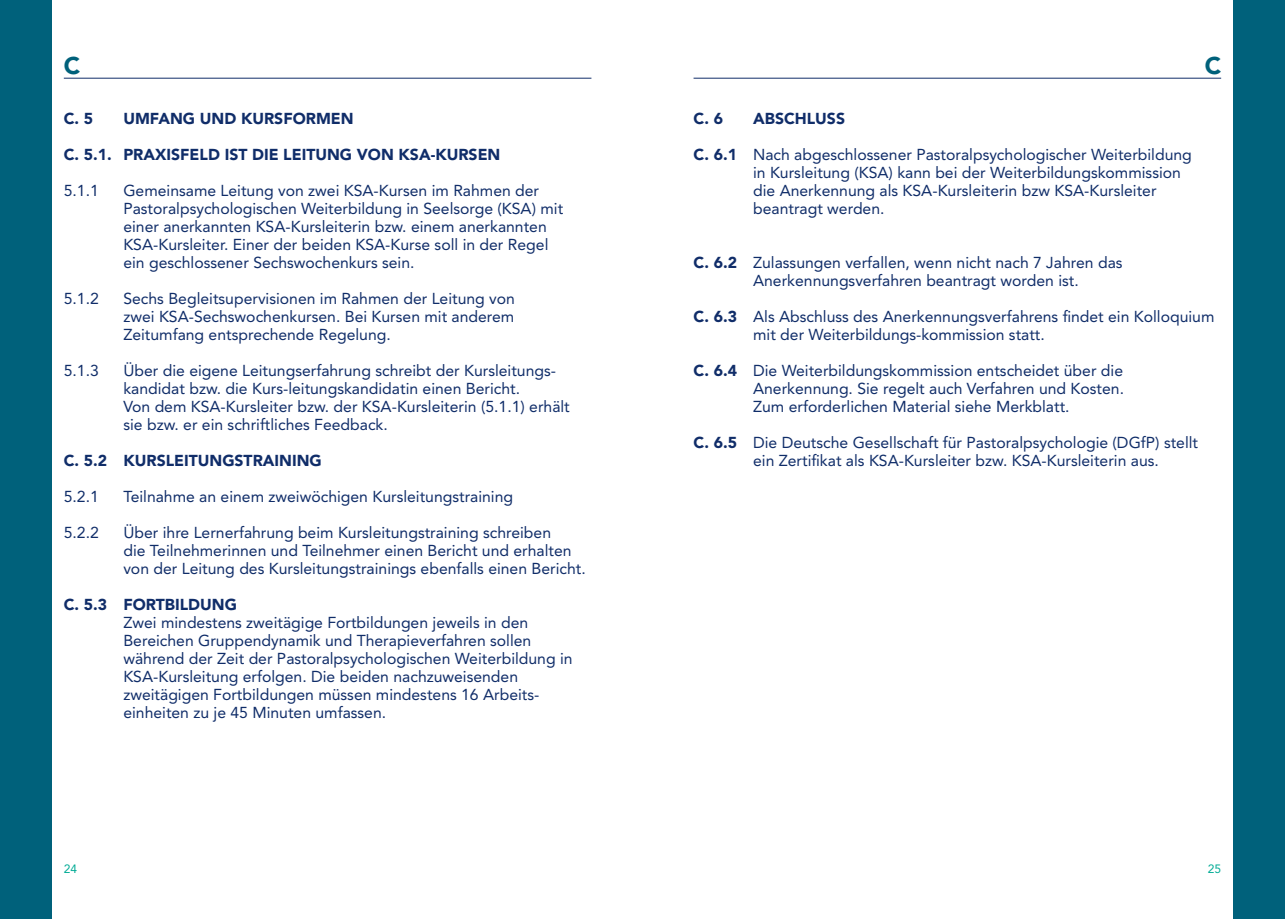
<style>
.page{position:relative;width:1285px;height:919px;background:#fff}
.page>*{position:absolute;margin:0;border:0;box-sizing:border-box;transform-origin:0 0}
.t1{font:900 24px "Avenir";color:#00617b}
.t2{font:15.75px/18px "Avenir";color:#102d69}
.t3{font:900 15.75px "Avenir";color:#102d69}
.t4{font:12px "Avenir";color:#00ab95}
.s1{font-weight:900}
</style>
<div class="page">
<hr style="left:64px;top:78px;width:527px;height:1px;background:#102d69">
<hr style="left:693px;top:78px;width:527px;height:1px;background:#102d69">
<div style="left:0;top:0;width:51px;height:918px;background:#00617b"></div>
<div style="left:1233px;top:0;width:51px;height:918px;background:#00617b"></div>
<h1 class="t1" style="left:64px;top:51px;width:18px">C</h1>
<h1 class="t1" style="left:1204px;top:51px;width:18px">C</h1>
<p class="t3" style="left:64px;top:109px;width:31px">C. 5</p>
<p class="t3" style="left:123px;top:109px;width:232px">UMFANG UND KURSFORMEN</p>
<p class="t3" style="left:64px;top:145px;width:438px">C. 5.1. PRAXISFELD IST DIE LEITUNG VON KSA-KURSEN</p>
<p class="t2" style="left:64px;top:181px;width:37px">5.1.1</p>
<p class="t2" style="left:123px;top:181px;width:441px">Gemeinsame Leitung von zwei KSA-Kursen im Rahmen der Pastoralpsychologischen Weiterbildung in Seelsorge (KSA) mit einer anerkannten KSA-Kursleiterin bzw. einem anerkannten KSA-Kursleiter. Einer der beiden KSA-Kurse soll in der Regel ein geschlossener Sechswochenkurs sein.</p>
<p class="t2" style="left:64px;top:289px;width:37px">5.1.2</p>
<p class="t2" style="left:123px;top:289px;width:393px;text-align:justify">Sechs Begleitsupervisionen im Rahmen der Leitung von zwei KSA-Sechswochenkursen. Bei Kursen mit anderem Zeitumfang entsprechende Regelung.</p>
<p class="t2" style="left:64px;top:361px;width:37px">5.1.3</p>
<p class="t2" style="left:123px;top:361px;width:448px">Über die eigene Leitungserfahrung schreibt der Kursleitungs&shy;kandidat bzw. die Kurs-leitungskandidatin einen Bericht.<br>Von dem KSA-Kursleiter bzw. der KSA-Kursleiterin (5.1.1) erhält sie bzw. er ein schriftliches Feedback.</p>
<p class="t3" style="left:64px;top:451px;width:259px">C. 5.2 KURSLEITUNGSTRAINING</p>
<p class="t2" style="left:64px;top:487px;width:37px">5.2.1</p>
<p class="t2" style="left:123px;top:487px;width:391px">Teilnahme an einem zweiwöchigen Kursleitungstraining</p>
<p class="t2" style="left:64px;top:523px;width:37px">5.2.2</p>
<p class="t2" style="left:123px;top:523px;width:464px">Über ihre Lernerfahrung beim Kursleitungstraining schreiben<br>die Teilnehmerinnen und Teilnehmer einen Bericht und erhalten von der Leitung des Kursleitungstrainings ebenfalls einen Bericht.</p>
<p class="t3" style="left:64px;top:595px;width:174px">C. 5.3 FORTBILDUNG</p>
<p class="t2" style="left:123px;top:613px;width:450px">Zwei mindestens zweitägige Fortbildungen jeweils in den Bereichen Gruppendynamik und Therapieverfahren sollen während der Zeit der Pastoralpsychologischen Weiterbildung in KSA-Kursleitung erfolgen. Die beiden nachzuweisenden zweitägigen Fortbildungen müssen mindestens 16 Arbeits&shy;einheiten zu je 45 Minuten umfassen.</p>
<p class="t3" style="left:693px;top:109px;width:31px">C. 6</p>
<p class="t3" style="left:753px;top:109px;width:93px">ABSCHLUSS</p>
<p class="t2" style="left:753px;top:145px;width:440px;text-indent:-60px"><span class="s1">C. 6.1</span> Nach abgeschlossener Pastoralpsychologischer Weiterbildung in Kursleitung (KSA) kann bei der Weiterbildungskommission die Anerkennung als KSA-Kursleiterin bzw KSA-Kursleiter beantragt werden.</p>
<p class="t2" style="left:753px;top:253px;width:371px;text-indent:-60px"><span class="s1">C. 6.2</span> Zulassungen verfallen, wenn nicht nach 7 Jahren das<br>Anerkennungsverfahren beantragt worden ist.</p>
<p class="t2" style="left:753px;top:307px;width:463px;text-indent:-60px"><span class="s1">C. 6.3</span> Als Abschluss des Anerkennungsverfahrens findet ein Kolloquium mit der Weiterbildungs-kommission statt.</p>
<p class="t2" style="left:753px;top:361px;width:372px;text-align:justify;text-indent:-60px"><span class="s1">C. 6.4</span> Die Weiterbildungskommission entscheidet über die Anerkennung. Sie regelt auch Verfahren und Kosten.<br>Zum erforderlichen Material siehe Merkblatt.</p>
<p class="t2" style="left:753px;top:433px;width:446px;text-indent:-60px"><span class="s1">C. 6.5</span> Die Deutsche Gesellschaft für Pastoralpsychologie (DGfP) stellt ein Zertifikat als KSA-Kursleiter bzw. KSA-Kursleiterin aus.</p>
<p class="t4" style="left:64px;top:861px;width:15px">24</p>
<p class="t4" style="left:1207px;top:861px;width:15px">25</p>
</div>
